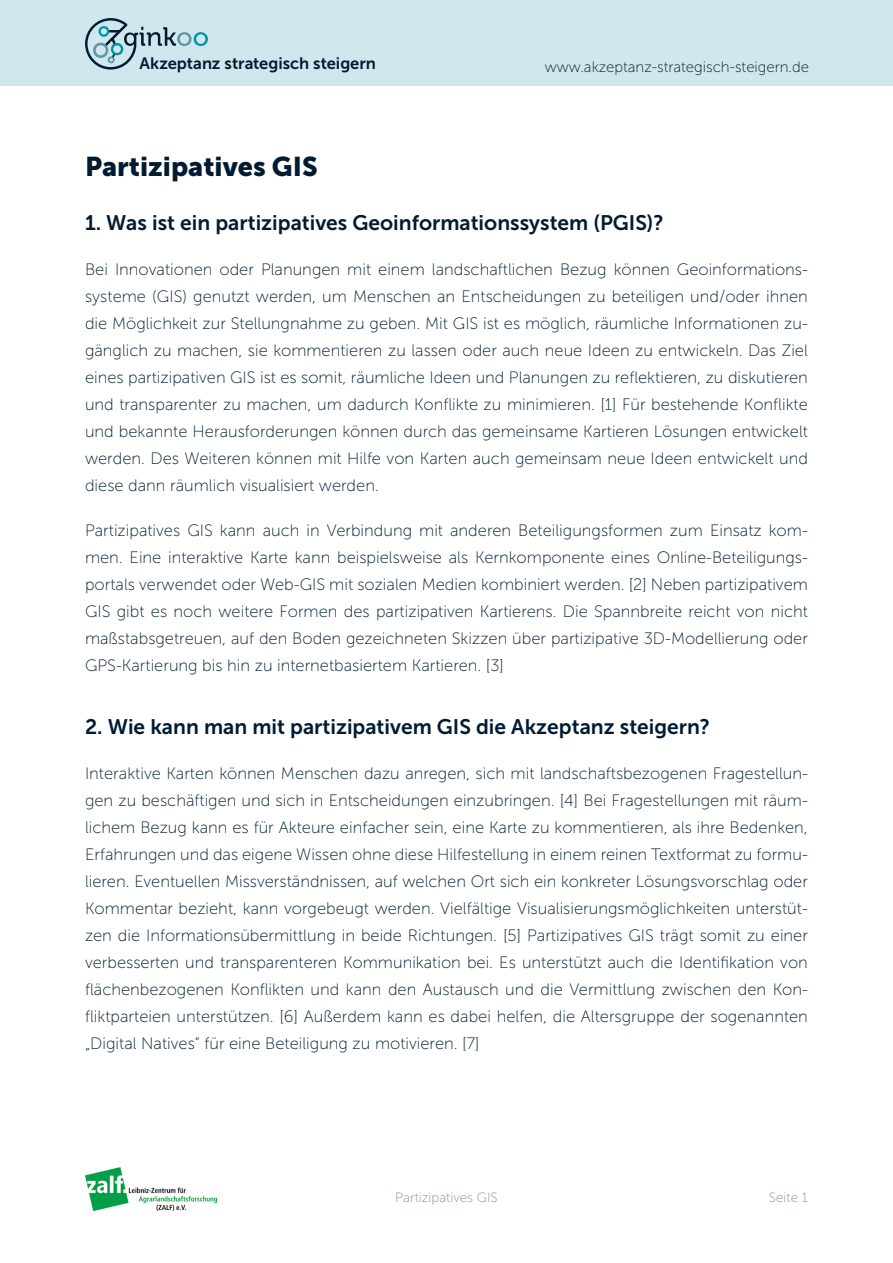
<style>
.page{position:relative;width:893px;height:1263px;background:#fff}
.page>*{position:absolute;margin:0;border:0;box-sizing:border-box;transform-origin:0 0}
.t1{font:27px "Museo Sans 900";color:#001c32}
.t2{font:21px "Museo Sans 700";color:#001c32}
.t3{font:16.5px/27px "Museo Sans 100";color:#001c32;text-align:justify}
.t4{font:16.5px "Museo Sans 700";color:#001c32}
.t5{font:15px "Museo Sans 100";color:#001c32}
.t6{font:13.5px "Museo Sans 100";color:#7b9497}
</style>
<div class="page">
<div style="left:0;top:0;width:893px;height:85px;background:#d0e8ed"></div>
<svg style="left:85px;top:18px;width:123px;height:52px"></svg>
<img style="left:85px;top:1167px;width:131px;height:44px">
<p class="t4" style="left:139px;top:55px;width:238px">Akzeptanz strategisch steigern</p>
<p class="t5" style="left:545px;top:59px;width:266px">www.akzeptanz-strategisch-steigern.de</p>
<h1 class="t1" style="left:85px;top:151px;width:234px">Partizipatives GIS</h1>
<p class="t2" style="left:85px;top:211px;width:580px">1. Was ist ein partizipatives Geoinformationssystem (PGIS)?</p>
<p class="t3" style="left:85px;top:256px;width:724px">Bei Innovationen oder Planungen mit einem landschaftlichen Bezug können Geoinformations&shy;systeme (GIS) genutzt werden, um Menschen an Entscheidungen zu beteiligen und/oder ihnen die Möglichkeit zur Stellungnahme zu geben. Mit GIS ist es möglich, räumliche Informationen zu&shy;gänglich zu machen, sie kommentieren zu lassen oder auch neue Ideen zu entwickeln. Das Ziel eines partizipativen GIS ist es somit, räumliche Ideen und Planungen zu reflektieren, zu diskutieren und transparenter zu machen, um dadurch Konflikte zu minimieren. [1] Für bestehende Konflikte und bekannte Herausforderungen können durch das gemeinsame Kartieren Lösungen entwickelt werden. Des Weiteren können mit Hilfe von Karten auch gemeinsam neue Ideen entwickelt und diese dann räumlich visualisiert werden.</p>
<p class="t3" style="left:85px;top:517px;width:724px">Partizipatives GIS kann auch in Verbindung mit anderen Beteiligungsformen zum Einsatz kom&shy;men. Eine interaktive Karte kann beispielsweise als Kernkomponente eines Online-Beteiligungs&shy;portals verwendet oder Web-GIS mit sozialen Medien kombiniert werden. [2] Neben partizipativem GIS gibt es noch weitere Formen des partizipativen Kartierens. Die Spannbreite reicht von nicht maßstabsgetreuen, auf den Boden gezeichneten Skizzen über partizipative 3D-Modellierung oder GPS-Kartierung bis hin zu internetbasiertem Kartieren. [3]</p>
<p class="t2" style="left:85px;top:715px;width:627px">2. Wie kann man mit partizipativem GIS die Akzeptanz steigern?</p>
<p class="t3" style="left:85px;top:760px;width:724px">Interaktive Karten können Menschen dazu anregen, sich mit landschaftsbezogenen Fragestellun&shy;gen zu beschäftigen und sich in Entscheidungen einzubringen. [4] Bei Fragestellungen mit räum&shy;lichem Bezug kann es für Akteure einfacher sein, eine Karte zu kommentieren, als ihre Bedenken, Erfahrungen und das eigene Wissen ohne diese Hilfestellung in einem reinen Textformat zu formu&shy;lieren. Eventuellen Missverständnissen, auf welchen Ort sich ein konkreter Lösungsvorschlag oder Kommentar bezieht, kann vorgebeugt werden. Vielfältige Visualisierungsmöglichkeiten unterstüt&shy;zen die Informationsübermittlung in beide Richtungen. [5] Partizipatives GIS trägt somit zu einer verbesserten und transparenteren Kommunikation bei. Es unterstützt auch die Identifikation von flächenbezogenen Konflikten und kann den Austausch und die Vermittlung zwischen den Kon&shy;fliktparteien unterstützen. [6] Außerdem kann es dabei helfen, die Altersgruppe der sogenannten „Digital Natives“ für eine Beteiligung zu motivieren. [7]</p>
<p class="t6" style="left:395px;top:1190px;width:104px">Partizipatives GIS</p>
<p class="t6" style="left:769px;top:1190px;width:40px">Seite 1</p>
</div>
